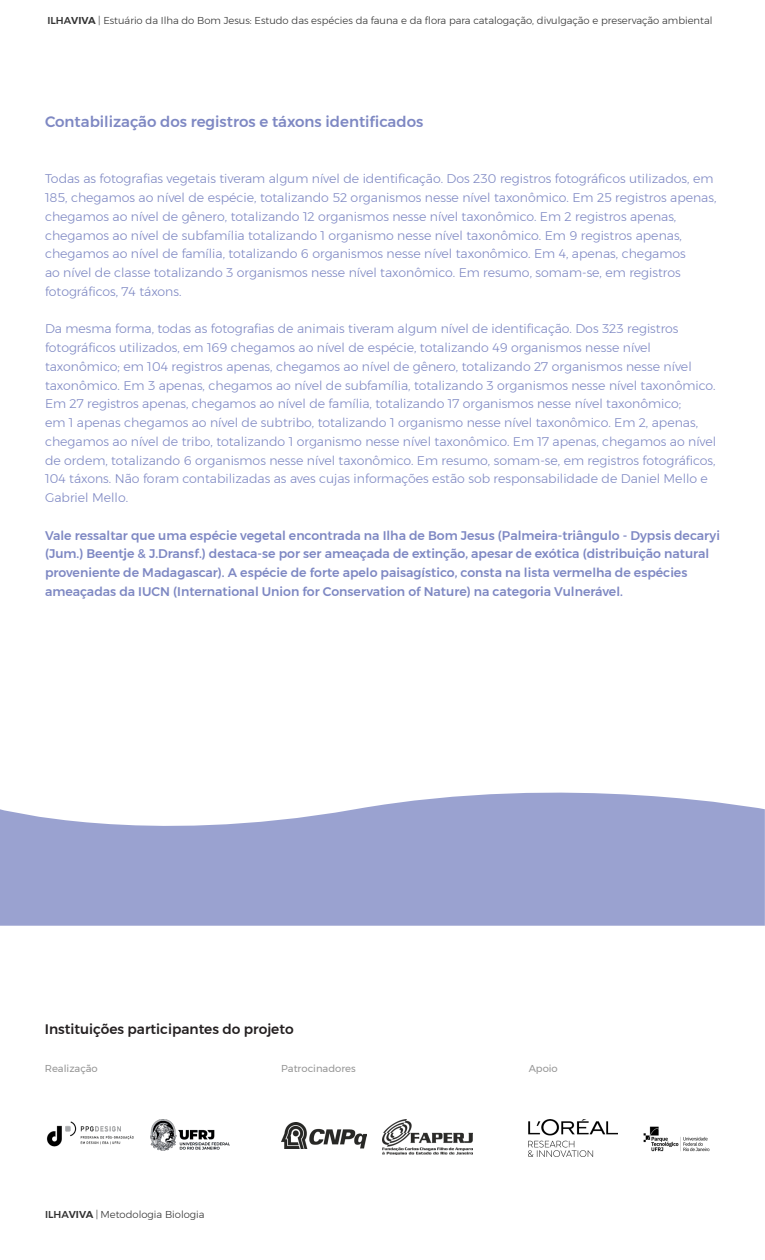
<style>
.page{position:relative;width:765px;height:1260px;background:#fff}
.page>*{position:absolute;margin:0;border:0;box-sizing:border-box;transform-origin:0 0}
.t1{font:500 15px "Montserrat";color:#7e88c3}
.t2{font:500 13.75px "Montserrat";color:#231f20}
.t3{font:300 12.5px/18.8px "Montserrat";color:#7e88c3}
.t4{font:500 12.5px/18.8px "Montserrat";color:#7e88c3}
.t5{font:300 10px "Montserrat";color:#323232}
.t6{font:10px "Montserrat";color:#969696}
.s1{font-weight:500}
.s2{font-weight:600}
</style>
<div class="page">
<img style="left:529px;top:1119px;width:89px;height:38px">
<img style="left:643px;top:1126px;width:67px;height:26px">
<img style="left:46px;top:1121px;width:88px;height:26px">
<img style="left:150px;top:1120px;width:79px;height:31px">
<img style="left:382px;top:1119px;width:91px;height:36px">
<img style="left:282px;top:1123px;width:85px;height:26px">
<svg style="left:0;top:792px;width:765px;height:134px;background:#a6add5"></svg>
<p class="t5" style="left:47px;top:13px;width:667px"><span class="s1">ILHA</span><span class="s2">VIVA</span> | Estuário da Ilha do Bom Jesus: Estudo das espécies da fauna e da flora para catalogação, divulgação e preservação ambiental</p>
<p class="t1" style="left:45px;top:110px;width:380px">Contabilização dos registros e táxons identificados</p>
<p class="t3" style="left:45px;top:169px;width:673px">Todas as fotografias vegetais tiveram algum nível de identificação. Dos 230 registros fotográficos utilizados, em 185, chegamos ao nível de espécie, totalizando 52 organismos nesse nível taxonômico. Em 25 registros apenas, chegamos ao nível de gênero, totalizando 12 organismos nesse nível taxonômico. Em 2 registros apenas, chegamos ao nível de subfamília totalizando 1 organismo nesse nível taxonômico. Em 9 registros apenas, chegamos ao nível de família, totalizando 6 organismos nesse nível taxonômico. Em 4, apenas, chegamos<br>ao nível de classe totalizando 3 organismos nesse nível taxonômico. Em resumo, somam-se, em registros fotográficos, 74 táxons.</p>
<p class="t3" style="left:45px;top:319px;width:673px">Da mesma forma, todas as fotografias de animais tiveram algum nível de identificação. Dos 323 registros fotográficos utilizados, em 169 chegamos ao nível de espécie, totalizando 49 organismos nesse nível taxonômico; em 104 registros apenas, chegamos ao nível de gênero, totalizando 27 organismos nesse nível taxonômico. Em 3 apenas, chegamos ao nível de subfamília, totalizando 3 organismos nesse nível taxonômico.<br>Em 27 registros apenas, chegamos ao nível de família, totalizando 17 organismos nesse nível taxonômico;<br>em 1 apenas chegamos ao nível de subtribo, totalizando 1 organismo nesse nível taxonômico. Em 2, apenas, chegamos ao nível de tribo, totalizando 1 organismo nesse nível taxonômico. Em 17 apenas, chegamos ao nível de ordem, totalizando 6 organismos nesse nível taxonômico. Em resumo, somam-se, em registros fotográficos, 104 táxons. Não foram contabilizadas as aves cujas informações estão sob responsabilidade de Daniel Mello e Gabriel Mello.</p>
<p class="t4" style="left:45px;top:526px;width:676px">Vale ressaltar que uma espécie vegetal encontrada na Ilha de Bom Jesus (Palmeira-triângulo - Dypsis decaryi (Jum.) Beentje &amp; J.Dransf.) destaca-se por ser ameaçada de extinção, apesar de exótica (distribuição natural proveniente de Madagascar). A espécie de forte apelo paisagístico, consta na lista vermelha de espécies ameaçadas da IUCN (International Union for Conservation of Nature) na categoria Vulnerável.</p>
<p class="t2" style="left:45px;top:1018px;width:250px">Instituições participantes do projeto</p>
<p class="t6" style="left:45px;top:1060px;width:54px">Realização</p>
<p class="t6" style="left:281px;top:1060px;width:76px">Patrocinadores</p>
<p class="t6" style="left:529px;top:1060px;width:31px">Apoio</p>
<p class="t5" style="left:45px;top:1207px;width:161px"><span class="s1">ILHA</span><span class="s2">VIVA</span> | Metodologia Biologia</p>
</div>
